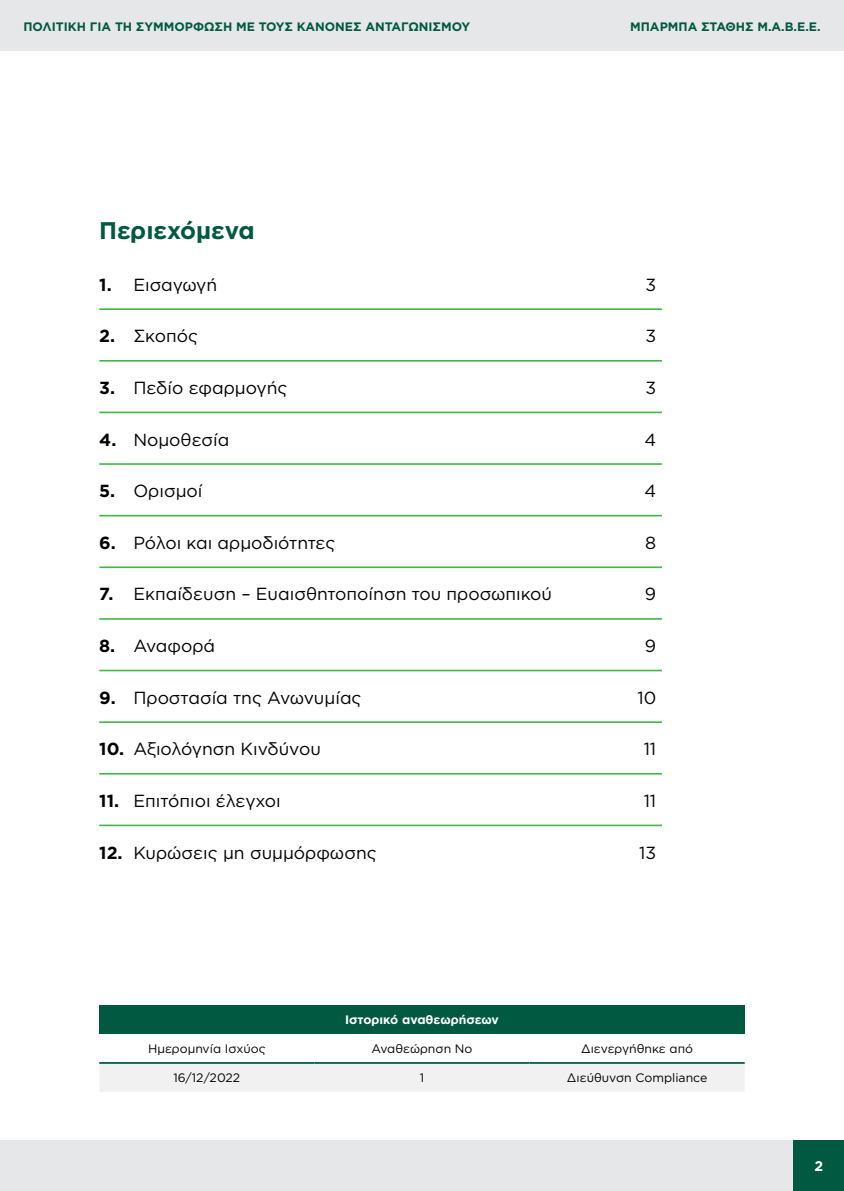
<style>
.page{position:relative;width:844px;height:1191px;background:#fff}
.page>*{position:absolute;margin:0;border:0;box-sizing:border-box;transform-origin:0 0}
.t1{font:700 23.97px "Gotham Greek";color:#005940}
.t2{font:17.5px "Gotham Greek";color:#000}
.t3{font:700 14px "Gotham Greek";color:#fff}
.t4{font:12.25px "Gotham Greek";color:#000}
.t5{font:700 12.25px "Gotham Greek";color:#005940}
.t6{font:700 12.25px "Gotham Greek";color:#fff}
.s1{font-weight:700}
</style>
<div class="page">
<div style="left:0;top:0;width:843px;height:50px;background:#e6e7e8"></div>
<div style="left:0;top:1140px;width:843px;height:51px;background:#e6e7e8"></div>
<div style="left:793px;top:1140px;width:50px;height:51px;background:#005940"></div>
<hr style="left:99px;top:308px;width:562px;height:2px;background:#43b649">
<hr style="left:99px;top:360px;width:562px;height:1px;background:#43b649">
<hr style="left:99px;top:411px;width:562px;height:2px;background:#43b649">
<hr style="left:99px;top:463px;width:562px;height:2px;background:#43b649">
<hr style="left:99px;top:515px;width:562px;height:1px;background:#43b649">
<hr style="left:99px;top:566px;width:562px;height:2px;background:#43b649">
<hr style="left:99px;top:618px;width:562px;height:1px;background:#43b649">
<hr style="left:99px;top:669px;width:562px;height:2px;background:#43b649">
<hr style="left:99px;top:721px;width:562px;height:2px;background:#43b649">
<hr style="left:99px;top:773px;width:562px;height:1px;background:#43b649">
<hr style="left:99px;top:824px;width:562px;height:2px;background:#43b649">
<div style="left:99px;top:1005px;width:645px;height:29px;background:#005940"></div>
<div style="left:99px;top:1063px;width:645px;height:28px;background:#f1f1f2"></div>
<hr style="left:99px;top:1062px;width:215px;height:1px;background:#005940">
<hr style="left:314px;top:1062px;width:215px;height:1px;background:#005940">
<hr style="left:529px;top:1062px;width:215px;height:1px;background:#005940">
<p class="t5" style="left:23px;top:19px;width:448px">ΠΟΛΙΤΙΚΗ ΓΙΑ ΤΗ ΣΥΜΜΟΡΦΩΣΗ ΜΕ ΤΟΥΣ ΚΑΝΟΝΕΣ ΑΝΤΑΓΩΝΙΣΜΟΥ</p>
<p class="t5" style="left:630px;top:19px;width:192px">ΜΠΆΡΜΠΑ ΣΤΆΘΗΣ Μ.Α.Β.Ε.Ε.</p>
<h1 class="t1" style="left:99px;top:217px;width:157px">Περιεχόμενα</h1>
<p class="t2" style="left:99px;top:275px;width:120px"><span class="s1">1.</span> Εισαγωγή</p>
<p class="t2" style="left:645px;top:275px;width:12px">3</p>
<p class="t2" style="left:99px;top:326px;width:100px"><span class="s1">2.</span> Σκοπός</p>
<p class="t2" style="left:645px;top:326px;width:12px">3</p>
<p class="t2" style="left:99px;top:378px;width:190px"><span class="s1">3.</span> Πεδίο εφαρμογής</p>
<p class="t2" style="left:645px;top:378px;width:12px">3</p>
<p class="t2" style="left:99px;top:429px;width:132px"><span class="s1">4.</span> Νομοθεσία</p>
<p class="t2" style="left:644px;top:429px;width:13px">4</p>
<p class="t2" style="left:99px;top:481px;width:105px"><span class="s1">5.</span> Ορισμοί</p>
<p class="t2" style="left:644px;top:481px;width:13px">4</p>
<p class="t2" style="left:99px;top:533px;width:238px"><span class="s1">6.</span> Ρόλοι και αρμοδιότητες</p>
<p class="t2" style="left:645px;top:533px;width:13px">8</p>
<p class="t2" style="left:99px;top:584px;width:454px"><span class="s1">7.</span> Εκπαίδευση – Ευαισθητοποίηση του προσωπικού</p>
<p class="t2" style="left:644px;top:584px;width:13px">9</p>
<p class="t2" style="left:99px;top:636px;width:117px"><span class="s1">8.</span> Αναφορά</p>
<p class="t2" style="left:644px;top:636px;width:13px">9</p>
<p class="t2" style="left:99px;top:688px;width:264px"><span class="s1">9.</span> Προστασία της Ανωνυμίας</p>
<p class="t2" style="left:637px;top:688px;width:20px">10</p>
<p class="t2" style="left:99px;top:739px;width:223px"><span class="s1">10.</span> Αξιολόγηση Κινδύνου</p>
<p class="t2" style="left:643px;top:739px;width:14px">11</p>
<p class="t2" style="left:99px;top:791px;width:183px"><span class="s1">11.</span> Επιτόπιοι έλεγχοι</p>
<p class="t2" style="left:643px;top:791px;width:14px">11</p>
<p class="t2" style="left:99px;top:842px;width:279px"><span class="s1">12.</span> Κυρώσεις μη συμμόρφωσης</p>
<p class="t2" style="left:639px;top:842px;width:18px">13</p>
<p class="t6" style="left:345px;top:1012px;width:155px">Ιστορικό αναθεωρήσεων</p>
<p class="t4" style="left:148px;top:1042px;width:119px">Ημερομηνία Ισχύος</p>
<p class="t4" style="left:371px;top:1042px;width:102px">Αναθεώρηση Νο</p>
<p class="t4" style="left:581px;top:1042px;width:113px">Διενεργήθηκε από</p>
<p class="t4" style="left:173px;top:1070px;width:68px">16/12/2022</p>
<p class="t4" style="left:419px;top:1070px;width:6px">1</p>
<p class="t4" style="left:566px;top:1070px;width:142px">Διεύθυνση Compliance</p>
<p class="t3" style="left:814px;top:1157px;width:10px">2</p>
</div>
